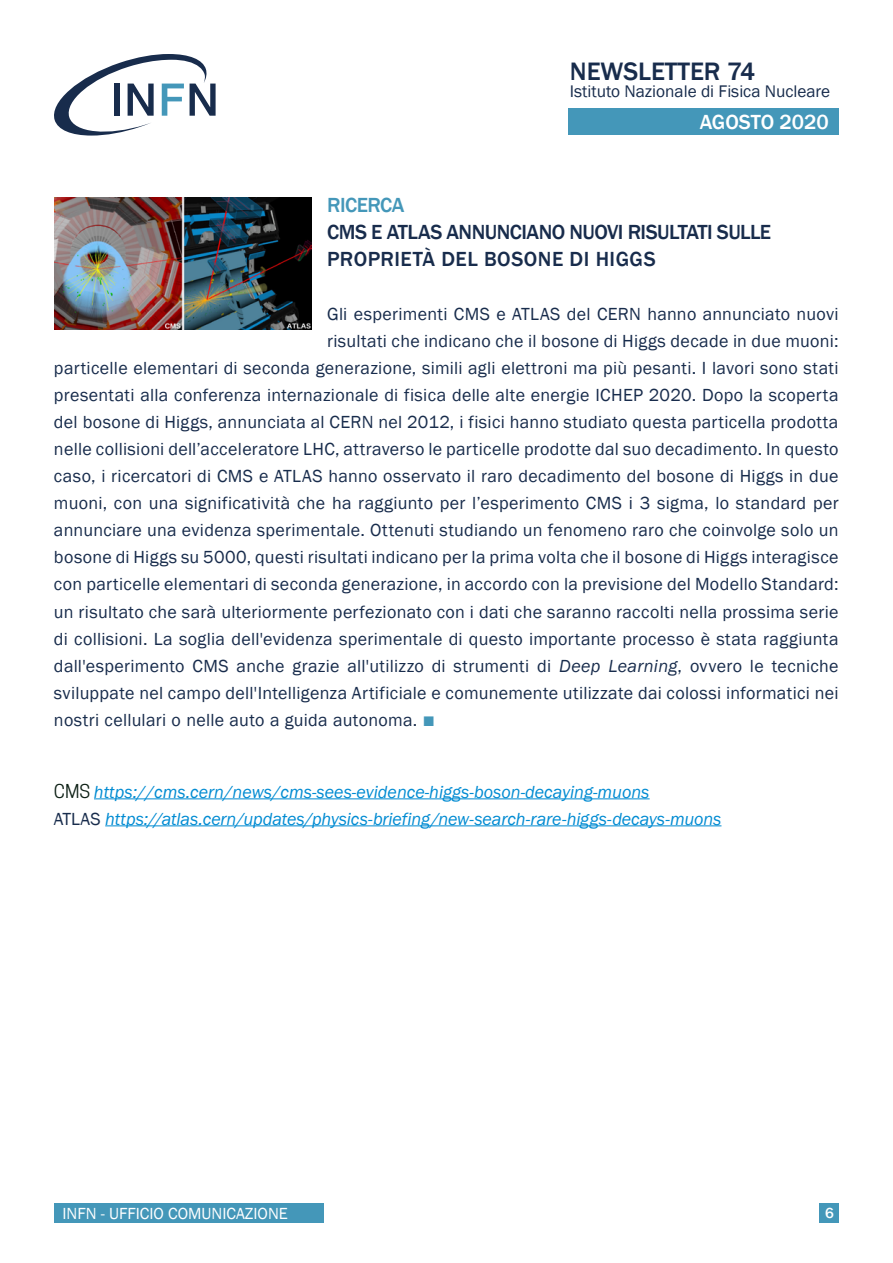
<style>
.page{position:relative;width:893px;height:1263px;background:#fff}
.page>*{position:absolute;margin:0;border:0;box-sizing:border-box;transform-origin:0 0}
.t1{font:500 25.95px "Franklin Gothic";color:#182c4c}
.t2{font:500 21px/27px "Franklin Gothic";letter-spacing:-.025em;color:#182c4c}
.t3{font:500 21px "Franklin Gothic";color:#fff}
.t4{font:500 21px "Franklin Gothic";letter-spacing:-.025em;color:#4497b9}
.t5{font:18px "Franklin Gothic";letter-spacing:.015em;color:#182c4c}
.t6{font:italic 18px/27px "Franklin Gothic";color:#008bd2}
.t7{font:17.25px "Franklin Gothic";color:#182c4c}
.t8{font:16.5px "Franklin Gothic";color:#fff}
.t9{font:500 15px "Franklin Gothic";color:#fff}
.s1{font-style:italic}
.s2{font-family:"Cooper Hewitt";color:#4497b9}
.s3{font-family:"Cooper Hewitt";font-style:normal;color:#0d2015}
.s4{font-style:normal;color:#182c4c}
</style>
<div class="page">
<div style="left:54px;top:1203px;width:269px;height:19px;background:#4497b9"></div>
<div style="left:820px;top:1203px;width:19px;height:19px;background:#4497b9"></div>
<div style="left:568px;top:108px;width:271px;height:27px;background:#4497b9"></div>
<svg style="left:54px;top:54px;width:162px;height:82px"></svg>
<img style="left:54px;top:198px;width:257px;height:132px">
<hr style="left:94px;top:798px;width:556px;height:1px;background:#008bd2">
<hr style="left:105px;top:825px;width:616px;height:1px;background:#008bd2">
<h1 class="t1" style="left:570px;top:55px;width:187px">NEWSLETTER 74</h1>
<p class="t7" style="left:570px;top:80px;width:262px">Istituto Nazionale di Fisica Nucleare</p>
<p class="t3" style="left:700px;top:109px;width:131px">AGOSTO 2020</p>
<p class="t4" style="left:327px;top:192px;width:79px">RICERCA</p>
<p class="t2" style="left:327px;top:219px;width:446px">CMS E ATLAS ANNUNCIANO NUOVI RISULTATI SULLE<br>PROPRIETÀ DEL BOSONE DI HIGGS</p>
<p class="t5" style="left:327px;top:303px;width:513px">Gli esperimenti CMS e ATLAS del CERN hanno annunciato nuovi</p>
<p class="t5" style="left:327px;top:330px;width:513px">risultati che indicano che il bosone di Higgs decade in due muoni:</p>
<p class="t5" style="left:54px;top:357px;width:786px">particelle elementari di seconda generazione, simili agli elettroni ma più pesanti. I lavori sono stati</p>
<p class="t5" style="left:54px;top:384px;width:786px">presentati alla conferenza internazionale di fisica delle alte energie ICHEP 2020. Dopo la scoperta</p>
<p class="t5" style="left:54px;top:411px;width:786px">del bosone di Higgs, annunciata al CERN nel 2012, i fisici hanno studiato questa particella prodotta</p>
<p class="t5" style="left:54px;top:438px;width:786px">nelle collisioni dell’acceleratore LHC, attraverso le particelle prodotte dal suo decadimento. In questo</p>
<p class="t5" style="left:54px;top:465px;width:786px">caso, i ricercatori di CMS e ATLAS hanno osservato il raro decadimento del bosone di Higgs in due</p>
<p class="t5" style="left:54px;top:492px;width:786px">muoni, con una significatività che ha raggiunto per l’esperimento CMS i 3 sigma, lo standard per</p>
<p class="t5" style="left:54px;top:519px;width:786px">annunciare una evidenza sperimentale. Ottenuti studiando un fenomeno raro che coinvolge solo un</p>
<p class="t5" style="left:54px;top:546px;width:786px">bosone di Higgs su 5000, questi risultati indicano per la prima volta che il bosone di Higgs interagisce</p>
<p class="t5" style="left:54px;top:573px;width:786px">con particelle elementari di seconda generazione, in accordo con la previsione del Modello Standard:</p>
<p class="t5" style="left:54px;top:600px;width:786px">un risultato che sarà ulteriormente perfezionato con i dati che saranno raccolti nella prossima serie</p>
<p class="t5" style="left:54px;top:627px;width:786px">di collisioni. La soglia dell'evidenza sperimentale di questo importante processo è stata raggiunta</p>
<p class="t5" style="left:54px;top:654px;width:786px">dall'esperimento CMS anche grazie all'utilizzo di strumenti di <span class="s1">Deep Learning</span>, ovvero le tecniche</p>
<p class="t5" style="left:54px;top:681px;width:786px">sviluppate nel campo dell'Intelligenza Artificiale e comunemente utilizzate dai colossi informatici nei</p>
<p class="t5" style="left:54px;top:708px;width:382px">nostri cellulari o nelle auto a guida autonoma. <span class="s2">▪</span></p>
<p class="t6" style="left:54px;top:778px;width:669px"><span class="s3">CMS</span> https://cms.cern/news/cms-sees-evidence-higgs-boson-decaying-muons<br><span class="s4">ATLAS</span> https://atlas.cern/updates/physics-briefing/new-search-rare-higgs-decays-muons</p>
<p class="t8" style="left:63px;top:1203px;width:227px">INFN - UFFICIO COMUNICAZIONE</p>
<p class="t9" style="left:825px;top:1204px;width:10px">6</p>
</div>
